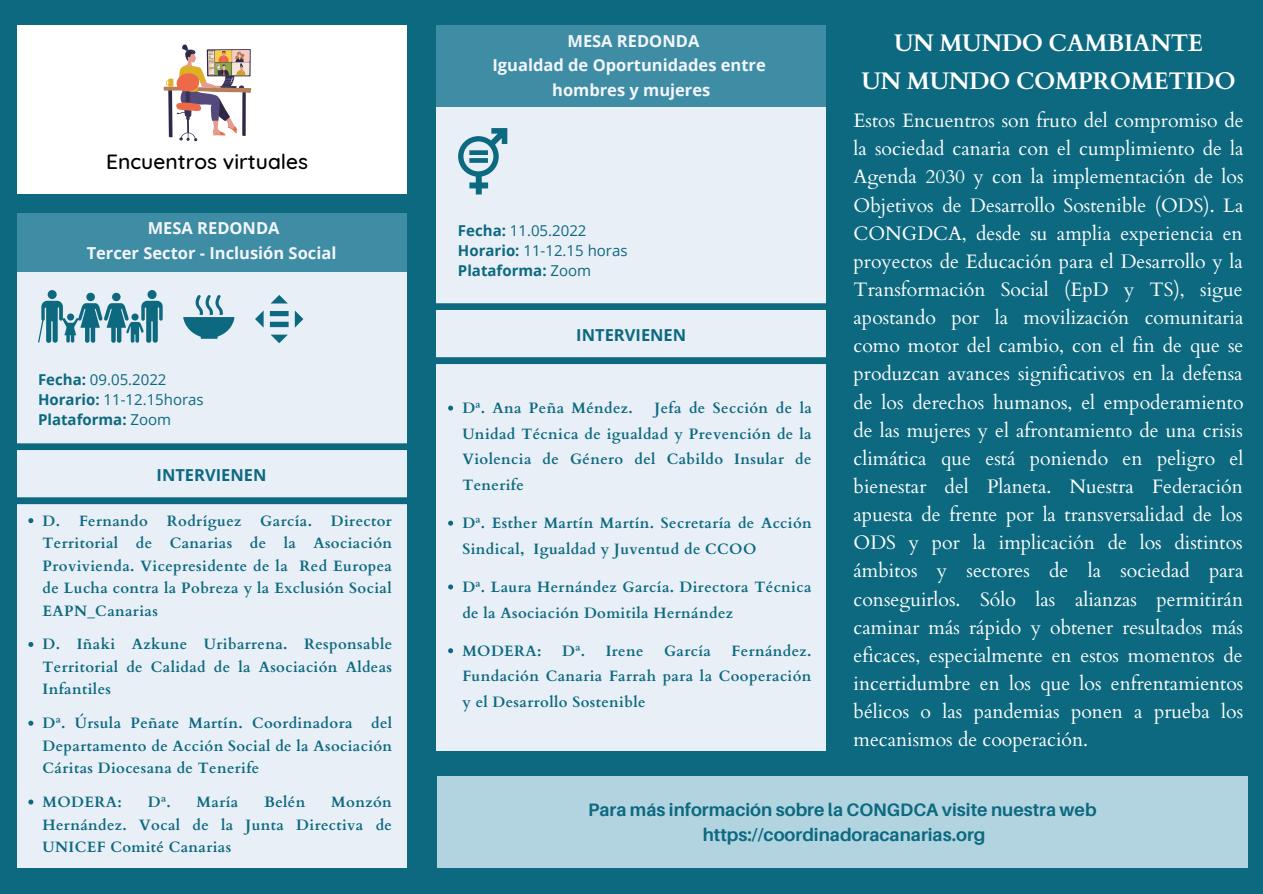
<style>
.page{position:relative;width:1263px;height:894px;background:#fff}
.page>*{position:absolute;margin:0;border:0;box-sizing:border-box;transform-origin:0 0}
.t1{font:700 24px "Cardo";letter-spacing:-.02em;color:#fff}
.t2{font:500 21px "Quicksand";color:#000}
.t3{font:19.5px/28px "Cardo";color:#fff;text-align:justify}
.t4{font:700 18px "Aileron";color:#0c6980}
.t5{font:700 16.5px "Open Sans";color:#f4f6fc}
.t6{font:700 16.5px "Open Sans";color:#0c6980}
.t7{font:700 15px/22.5px "Cardo";letter-spacing:.025em;color:#0c6980;text-align:justify}
.t8{font:15px "Open Sans";color:#0c6980}
.t9{font:700 15px "Open Sans";color:#0c6980}
.s1{font-weight:700}
.s2{font-weight:400}
</style>
<div class="page">
<div style="left:0;top:0;width:1263px;height:893px;background:#0c6980"></div>
<div style="left:17px;top:25px;width:389px;height:169px;background:#fff"></div>
<svg style="left:164px;top:44px;width:87px;height:97px"></svg>
<div style="left:17px;top:213px;width:389px;height:58px;background:#3f8ea6"></div>
<div style="left:437px;top:25px;width:389px;height:85px;background:#3f8ea6"></div>
<div style="left:17px;top:272px;width:389px;height:595px;background:#e9eff6"></div>
<div style="left:437px;top:107px;width:389px;height:643px;background:#e9eff6"></div>
<div style="left:148px;top:290px;width:9px;height:9px;background:#0c6980;border-radius:50%"></div>
<div style="left:48px;top:290px;width:9px;height:9px;background:#0c6980;border-radius:50%"></div>
<svg style="left:38px;top:293px;width:125px;height:50px"></svg>
<svg style="left:255px;top:295px;width:48px;height:48px"></svg>
<svg style="left:183px;top:295px;width:51px;height:43px"></svg>
<svg style="left:17px;top:443px;width:390px;height:61px"></svg>
<svg style="left:458px;top:128px;width:49px;height:66px"></svg>
<div style="left:469px;top:150px;width:19px;height:5px;background:#0c6980"></div>
<div style="left:469px;top:158px;width:19px;height:5px;background:#0c6980"></div>
<svg style="left:436px;top:303px;width:390px;height:61px"></svg>
<div style="left:437px;top:776px;width:811px;height:91px;background:#b1d4e0"></div>
<svg style="left:28px;top:518px;width:5px;height:5px"></svg>
<svg style="left:28px;top:642px;width:5px;height:4px"></svg>
<svg style="left:28px;top:720px;width:5px;height:5px"></svg>
<svg style="left:28px;top:799px;width:5px;height:5px"></svg>
<svg style="left:448px;top:405px;width:5px;height:5px"></svg>
<svg style="left:448px;top:520px;width:5px;height:5px"></svg>
<svg style="left:448px;top:584px;width:5px;height:5px"></svg>
<svg style="left:448px;top:648px;width:5px;height:5px"></svg>
<p class="t2" style="left:106px;top:148px;width:203px">Encuentros virtuales</p>
<p class="t5" style="left:148px;top:216px;width:133px">MESA REDONDA</p>
<p class="t5" style="left:87px;top:241px;width:251px">Tercer Sector - Inclusión Social</p>
<p class="t8" style="left:38px;top:368px;width:130px"><span class="s1">Fecha:</span> 09.05.2022</p>
<p class="t8" style="left:38px;top:389px;width:167px"><span class="s1">Horario:</span> 11-12.15horas</p>
<p class="t9" style="left:38px;top:409px;width:135px">Plataforma: <span class="s2">Zoom</span></p>
<p class="t6" style="left:157px;top:463px;width:111px">INTERVIENEN</p>
<p class="t7" style="left:43px;top:509px;width:107px">D. Fernando</p>
<p class="t7" style="left:167px;top:509px;width:76px">Rodríguez</p>
<p class="t7" style="left:260px;top:509px;width:53px">García.</p>
<p class="t7" style="left:43px;top:509px;width:351px;text-indent:288px">Director Territorial de Canarias de la Asociación Provivienda. Vicepresidente de la Red Europea de Lucha contra la Pobreza y la Exclusión Social EAPN_Canarias</p>
<p class="t7" style="left:43px;top:633px;width:351px">D. Iñaki Azkune Uribarrena. Responsable Territorial de Calidad de la Asociación Aldeas Infantiles</p>
<p class="t7" style="left:43px;top:712px;width:351px">Dª. Úrsula Peñate Martín. Coordinadora del Departamento de Acción Social de la Asociación Cáritas Diocesana de Tenerife</p>
<p class="t7" style="left:43px;top:790px;width:81px">MODERA:</p>
<p class="t7" style="left:148px;top:790px;width:92px">Dª. María</p>
<p class="t7" style="left:264px;top:790px;width:43px">Belén</p>
<p class="t7" style="left:43px;top:790px;width:351px;text-indent:289px">Monzón Hernández. Vocal de la Junta Directiva de UNICEF Comité Canarias</p>
<p class="t5" style="left:567px;top:29px;width:133px">MESA REDONDA</p>
<p class="t5" style="left:492px;top:54px;width:275px">Igualdad de Oportunidades entre</p>
<p class="t5" style="left:552px;top:78px;width:160px">hombres y mujeres</p>
<p class="t8" style="left:458px;top:220px;width:130px"><span class="s1">Fecha:</span> 11.05.2022</p>
<p class="t8" style="left:458px;top:240px;width:171px"><span class="s1">Horario:</span> 11-12.15 horas</p>
<p class="t9" style="left:458px;top:260px;width:135px">Plataforma: <span class="s2">Zoom</span></p>
<p class="t6" style="left:576px;top:323px;width:111px">INTERVIENEN</p>
<p class="t7" style="left:462px;top:395px;width:351px;line-height:25.7px;text-indent:192px">Jefa de Sección de la Unidad Técnica de igualdad y Prevención de la Violencia de Género del Cabildo Insular de Tenerife</p>
<p class="t7" style="left:462px;top:510px;width:351px;line-height:25.7px">Dª. Esther Martín Martín. Secretaría de Acción<br>Sindical, Igualdad y Juventud de CCOO</p>
<p class="t7" style="left:462px;top:574px;width:351px;line-height:25.7px">Dª. Laura Hernández García. Directora Técnica de la Asociación Domitila Hernández</p>
<p class="t7" style="left:462px;top:639px;width:81px">MODERA:</p>
<p class="t7" style="left:562px;top:639px;width:83px">Dª. Irene</p>
<p class="t7" style="left:664px;top:639px;width:48px">García</p>
<p class="t7" style="left:462px;top:397px;width:172px">Dª. Ana Peña Méndez.</p>
<p class="t7" style="left:462px;top:638px;width:351px;line-height:25.7px;text-indent:269px">Fernández.<br>Fundación Canaria Farrah para la Cooperación y el Desarrollo Sostenible</p>
<p class="t1" style="left:894px;top:27px;width:311px">UN MUNDO CAMBIANTE</p>
<p class="t1" style="left:861px;top:65px;width:376px">UN MUNDO COMPROMETIDO</p>
<p class="t3" style="left:853px;top:107px;width:391px">Estos Encuentros son fruto del compromiso de la sociedad canaria con el cumplimiento de la Agenda 2030 y con la implementación de los Objetivos de Desarrollo Sostenible (ODS). La CONGDCA, desde su amplia experiencia en proyectos de Educación para el Desarrollo y la Transformación Social (EpD y TS), sigue apostando por la movilización comunitaria como motor del cambio, con el fin de que se produzcan avances significativos en la defensa de los derechos humanos, el empoderamiento de las mujeres y el afrontamiento de una crisis climática que está poniendo en peligro el bienestar del Planeta. Nuestra Federación apuesta de frente por la transversalidad de los ODS y por la implicación de los distintos ámbitos y sectores de la sociedad para conseguirlos. Sólo las alianzas permitirán caminar más rápido y obtener resultados más eficaces, especialmente en estos momentos de incertidumbre en los que los enfrentamientos bélicos o las pandemias ponen a prueba los mecanismos de cooperación.</p>
<p class="t4" style="left:588px;top:798px;width:510px">Para más información sobre la CONGDCA visite nuestra web</p>
<p class="t4" style="left:703px;top:823px;width:284px">https://coordinadoracanarias.org</p>
</div>
